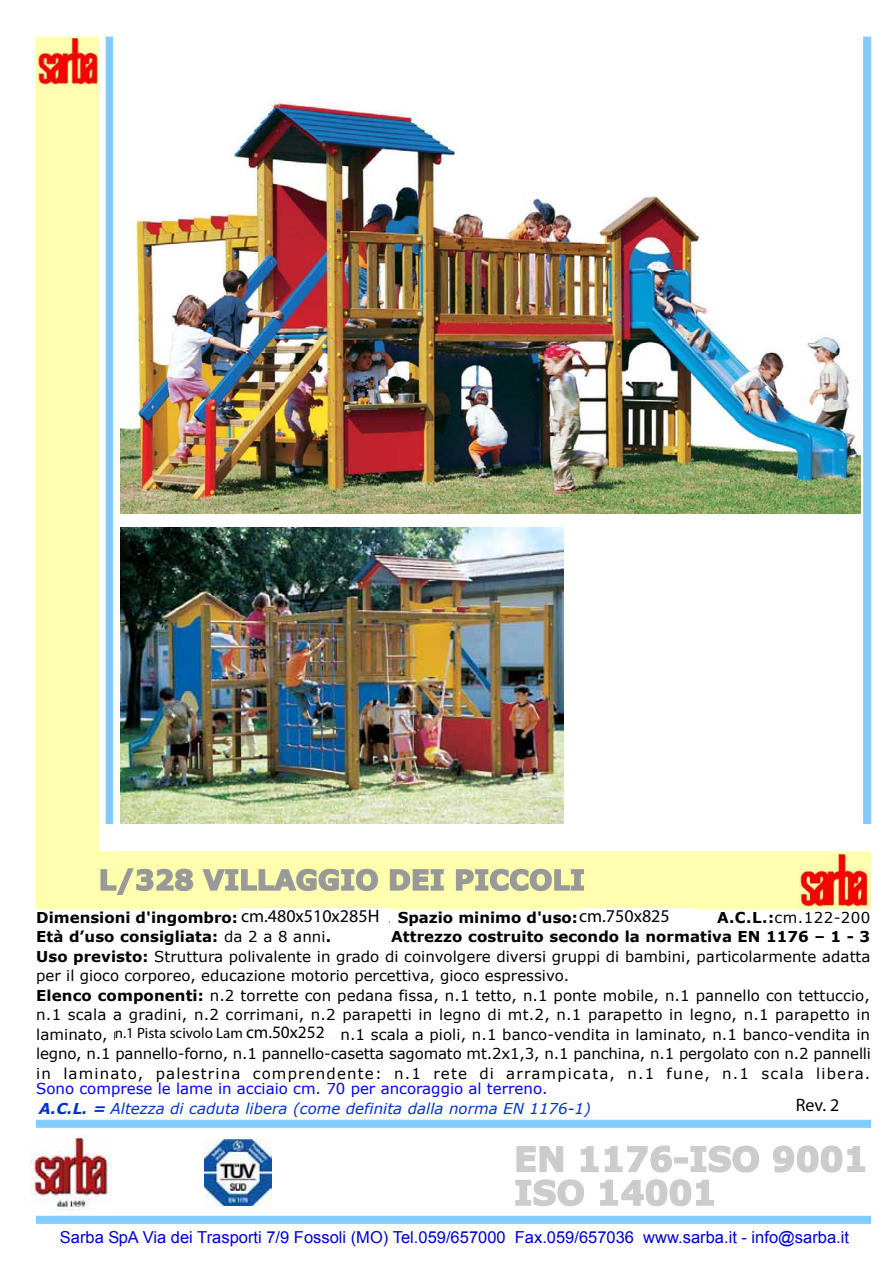
<style>
.page{position:relative;width:893px;height:1263px;background:#fff}
.page>*{position:absolute;margin:0;border:0;box-sizing:border-box;transform-origin:0 0}
.t1{font:700 33.75px/33.8px "Verdana";color:#ccc}
.t2{font:700 27.45px "Verdana";color:#999}
.t3{font:18px "Myriad Pro";color:#000}
.t4{font:16.5px "Arial";color:#00c}
.t5{font:15px/19.5px "Verdana";letter-spacing:.005em;color:#000}
.t6{font:700 15px "Verdana";color:#000}
.t7{font:italic 15px "Verdana";color:#03c}
.t8{font:15px "Verdana";color:#00f}
.t9{font:15px "Myriad Pro";color:#000}
.s1{font-weight:400}
.s2{font-weight:700}
.s3{font-size:17.4px}
</style>
<div class="page">
<div style="left:36px;top:852px;width:835px;height:57px;background:#ffffad"></div>
<div style="left:36px;top:37px;width:63px;height:870px;background:#ffffad"></div>
<div style="left:106px;top:37px;width:7px;height:787px;background:#80ccff"></div>
<div style="left:863px;top:37px;width:8px;height:787px;background:#80ccff;border:1px solid #80ccff"></div>
<div style="left:36px;top:1120px;width:835px;height:7px;background:#80ccff"></div>
<div style="left:36px;top:1216px;width:835px;height:7px;background:#80ccff"></div>
<img style="left:38px;top:39px;width:60px;height:45px">
<img style="left:800px;top:854px;width:68px;height:52px">
<img style="left:30px;top:1137px;width:82px;height:73px">
<img style="left:205px;top:1139px;width:66px;height:66px">
<svg style="left:772px;top:1145px;width:93px;height:28px"></svg>
<svg style="left:515px;top:1145px;width:245px;height:62px"></svg>
<svg style="left:100px;top:868px;width:94px;height:27px"></svg>
<svg style="left:202px;top:868px;width:176px;height:23px"></svg>
<svg style="left:389px;top:869px;width:55px;height:22px"></svg>
<svg style="left:455px;top:868px;width:130px;height:23px"></svg>
<img style="left:120px;top:102px;width:740px;height:411px">
<img style="left:120px;top:527px;width:443px;height:296px">
<h2 class="t2" style="left:99px;top:860px;width:488px">L/328 VILLAGGIO DEI PICCOLI</h2>
<p class="t6" style="left:36px;top:907px;width:648px">Dimensioni d'ingombro: <span class="s1">cm.480x500x285H.</span> Spazio minimo d'uso: <span class="s1">cm.900x900.</span></p>
<p class="t5" style="left:717px;top:907px;width:155px"><span class="s2">A.C.L.:</span>cm.122-200</p>
<p class="t6" style="left:36px;top:926px;width:296px">Età d’uso consigliata: <span class="s1">da 2 a 8 anni</span>.</p>
<p class="t3" style="left:241px;top:905px;width:140px">cm.480x510x285H</p>
<p class="t3" style="left:579px;top:905px;width:92px">cm.750x825</p>
<p class="t5" style="left:36px;top:927px;width:836px;text-indent:355px"><span class="s2">Attrezzo costruito secondo la normativa EN 1176 – 1 - 3<br>Uso previsto:</span> Struttura polivalente in grado di coinvolgere diversi gruppi di bambini, particolarmente adatta per il gioco corporeo, educazione motorio percettiva, gioco espressivo.<br><span class="s2">Elenco componenti:</span> n.2 torrette con pedana fissa, n.1 tetto, n.1 ponte mobile, n.1 pannello con tettuccio, n.1 scala a gradini, n.2 corrimani, n.2 parapetti in legno di mt.2, n.1 parapetto in legno, n.1 parapetto in laminato, n.1 pista-scivolo cm.48x250, n.1 scala a pioli, n.1 banco-vendita in laminato, n.1 banco-vendita in legno, n.1 pannello-forno, n.1 pannello-casetta sagomato mt.2x1,3, n.1 panchina, n.1 pergolato con n.2 pannelli in laminato, palestrina comprendente: n.1 rete di arrampicata, n.1 fune, n.1 scala libera.</p>
<p class="t8" style="left:36px;top:1078px;width:513px">Sono comprese le lame in acciaio cm. 70 per ancoraggio al terreno.</p>
<p class="t3" style="left:796px;top:1094px;width:45px">Rev. 2</p>
<p class="t9" style="left:115px;top:1024px;width:211px">n.1 Pista scivolo Lam <span class="s3">cm.50x252</span></p>
<p class="t7" style="left:38px;top:1098px;width:554px"><span class="s2">A.C.L.=</span> Altezza di caduta libera (come definita dalla norma EN 1176-1)</p>
<h1 class="t1" style="left:514px;top:1141px;width:355px">EN 1176-ISO 9001<br>ISO 14001</h1>
<p class="t4" style="left:60px;top:1226px;width:791px">Sarba SpA Via dei Trasporti 7/9 Fossoli (MO) Tel.059/657000 Fax.059/657036 www.sarba.it - info@sarba.it</p>
</div>
